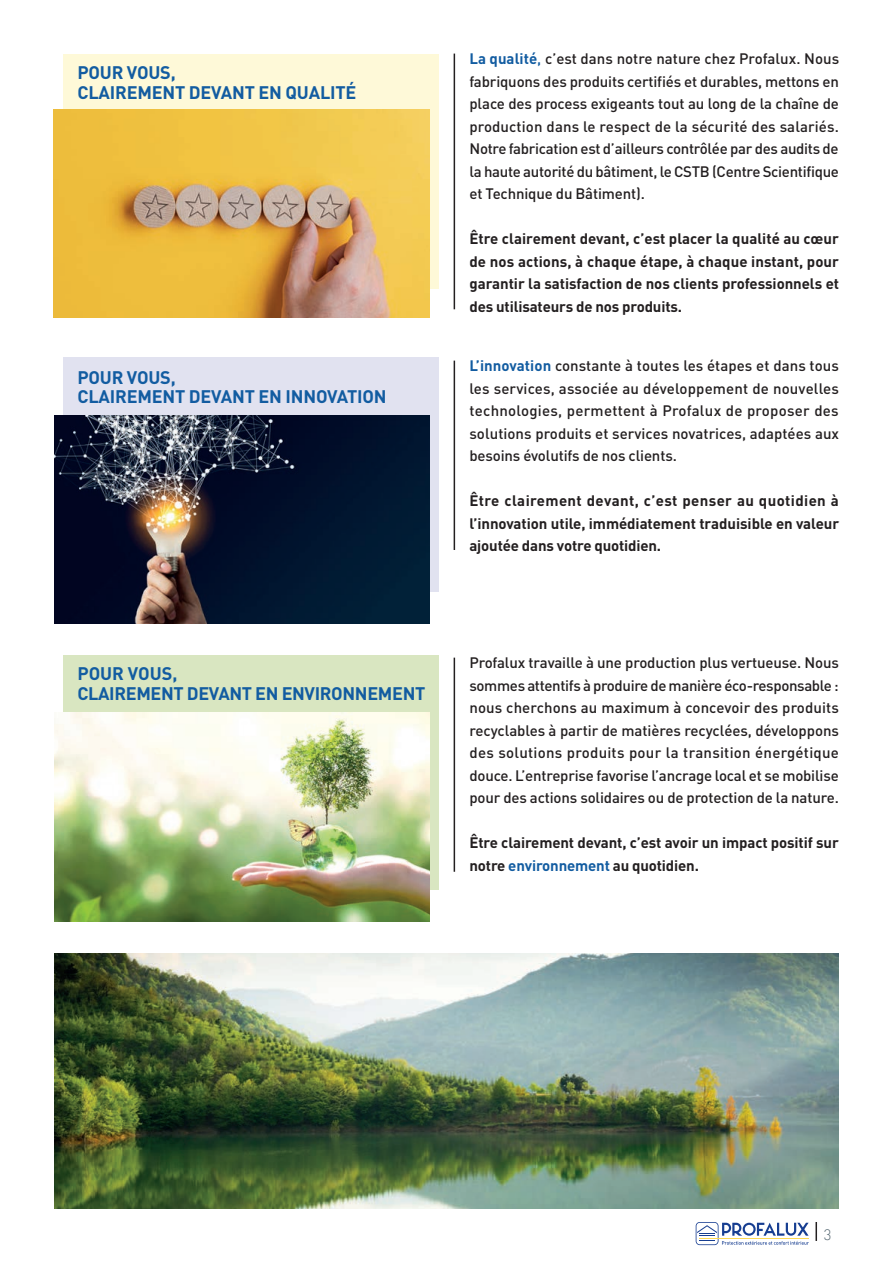
<style>
.page{position:relative;width:893px;height:1263px;background:#fff}
.page>*{position:absolute;margin:0;border:0;box-sizing:border-box;transform-origin:0 0}
.t1{font:700 18px/19.5px "DIN";letter-spacing:-.01em;color:#125ca1}
.t2{font:500 15px/22.5px "DIN";letter-spacing:-.01em;color:#231f20;text-align:justify}
.t3{font:700 15px/22.5px "DIN";letter-spacing:-.01em;color:#231f20;text-align:justify}
.t4{font:300 15px "DIN";color:#586a73}
.s1{font-weight:700;color:#125ca1}
.s2{color:#125ca1}
</style>
<div class="page">
<svg style="left:696px;top:1222px;width:113px;height:23px"></svg>
<svg style="left:815px;top:1222px;width:2px;height:19px"></svg>
<img style="left:54px;top:953px;width:785px;height:256px">
<hr style="left:454px;top:54px;width:1px;height:255px;background:#231f20">
<div style="left:64px;top:54px;width:375px;height:235px;background:#fef9d8"></div>
<img style="left:54px;top:109px;width:375px;height:208px">
<hr style="left:454px;top:361px;width:1px;height:189px;background:#231f20">
<div style="left:64px;top:357px;width:375px;height:235px;background:#e1e2f0"></div>
<img style="left:54px;top:416px;width:375px;height:208px">
<hr style="left:454px;top:658px;width:1px;height:214px;background:#231f20">
<div style="left:64px;top:655px;width:375px;height:235px;background:#d9e6c1"></div>
<img style="left:54px;top:713px;width:375px;height:208px">
<p class="t1" style="left:77px;top:62px;width:281px">POUR VOUS,<br>CLAIREMENT DEVANT EN QUALITÉ</p>
<p class="t1" style="left:77px;top:367px;width:311px">POUR VOUS,<br>CLAIREMENT DEVANT EN INNOVATION</p>
<p class="t1" style="left:77px;top:663px;width:349px">POUR VOUS,<br>CLAIREMENT DEVANT EN ENVIRONNEMENT</p>
<p class="t2" style="left:469px;top:47px;width:371px"><span class="s1">La qualité</span><span class="s2">,</span> c’est dans notre nature chez Profalux. Nous fabriquons des produits certifiés et durables, mettons en place des process exigeants tout au long de la chaîne de production dans le respect de la sécurité des salariés.<br>Notre fabrication est d’ailleurs contrôlée par des audits de la haute autorité du bâtiment, le CSTB (Centre Scientifique et Technique du Bâtiment).</p>
<p class="t3" style="left:469px;top:227px;width:371px">Être clairement devant, c’est placer la qualité au cœur de nos actions, à chaque étape, à chaque instant, pour garantir la satisfaction de nos clients professionnels et des utilisateurs de nos produits.</p>
<p class="t2" style="left:469px;top:354px;width:371px"><span class="s1">L’innovation</span> constante à toutes les étapes et dans tous les services, associée au développement de nouvelles technologies, permettent à Profalux de proposer des solutions produits et services novatrices, adaptées aux besoins évolutifs de nos clients.</p>
<p class="t3" style="left:469px;top:489px;width:371px">Être clairement devant, c’est penser au quotidien à l’innovation utile, immédiatement traduisible en valeur ajoutée dans votre quotidien.</p>
<p class="t2" style="left:469px;top:651px;width:371px">Profalux travaille à une production plus vertueuse. Nous sommes attentifs à produire de manière éco-responsable : nous cherchons au maximum à concevoir des produits recyclables à partir de matières recyclées, développons des solutions produits pour la transition énergétique douce. L’entreprise favorise l’ancrage local et se mobilise pour des actions solidaires ou de protection de la nature.</p>
<p class="t3" style="left:469px;top:831px;width:371px">Être clairement devant, c’est avoir un impact positif sur notre <span class="s2">environnement</span> au quotidien.</p>
<p class="t4" style="left:824px;top:1225px;width:9px">3</p>
</div>
